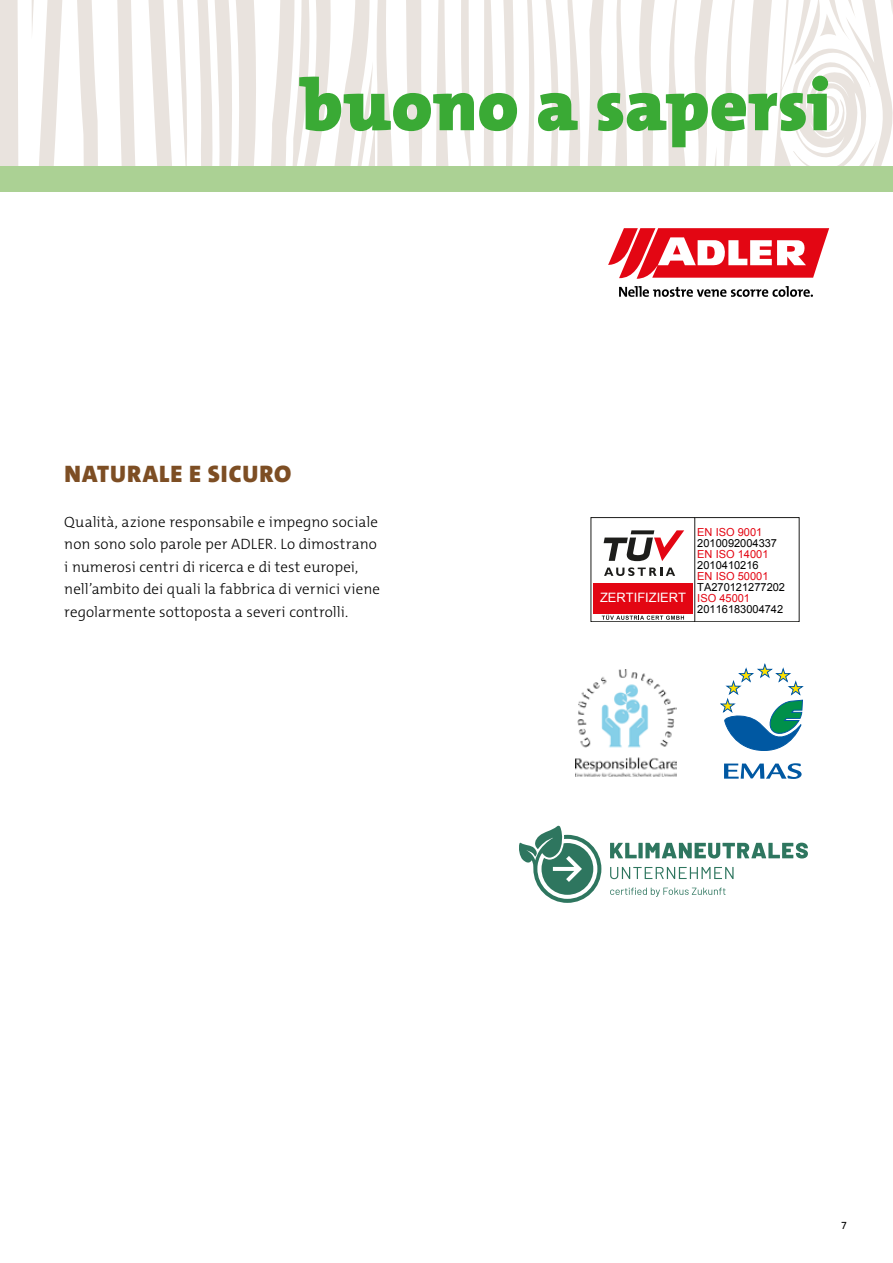
<style>
.page{position:relative;width:893px;height:1263px;background:#fff}
.page>*{position:absolute;margin:0;border:0;box-sizing:border-box;transform-origin:0 0}
.t1{font:900 73.2px "The Mix C4 s";color:#3aaa35}
.t2{font:900 24px "The Mix C4 s";letter-spacing:.04em;color:#7d4e24}
.t3{font:300 15px/22.5px "The Mix C4 s";letter-spacing:.005em;color:#000}
.t4{font:12.9px "Arial";color:#fff}
.t5{font:11.1px "Arial";color:#000}
.t6{font:11.1px "Arial";color:#e30613}
.t7{font:10.5px "The Mix C4 s";color:#000}
.s1{font-size:11.1px;color:#e30613}
</style>
<div class="page">
<div style="left:0;top:166px;width:893px;height:25px;background:#abd194"></div>
<svg style="left:0;top:0;width:372px;height:166px"></svg>
<svg style="left:372px;top:0;width:521px;height:166px"></svg>
<svg style="left:619px;top:286px;width:194px;height:11px"></svg>
<svg style="left:608px;top:228px;width:221px;height:51px"></svg>
<img style="left:576px;top:670px;width:101px;height:106px">
<div style="left:695px;top:517px;width:104px;height:105px;border:1px solid #1d1d1b"></div>
<div style="left:591px;top:517px;width:104px;height:105px;border:1px solid #1d1d1b"></div>
<div style="left:593px;top:583px;width:100px;height:31px;background:#e30613"></div>
<svg style="left:602px;top:615px;width:82px;height:5px"></svg>
<svg style="left:604px;top:530px;width:80px;height:31px"></svg>
<svg style="left:604px;top:567px;width:71px;height:9px"></svg>
<svg style="left:610px;top:888px;width:116px;height:9px"></svg>
<svg style="left:610px;top:843px;width:27px;height:15px"></svg>
<div style="left:638px;top:843px;width:5px;height:15px;background:#2e765f"></div>
<svg style="left:645px;top:843px;width:163px;height:15px"></svg>
<svg style="left:519px;top:826px;width:82px;height:77px"></svg>
<svg style="left:610px;top:867px;width:123px;height:12px"></svg>
<svg style="left:724px;top:763px;width:78px;height:16px"></svg>
<svg style="left:720px;top:664px;width:83px;height:87px"></svg>
<h1 class="t1" style="left:302px;top:58px;width:530px">buono a sapersi</h1>
<h2 class="t2" style="left:65px;top:458px;width:228px">NATURALE E SICURO</h2>
<p class="t3" style="left:64px;top:511px;width:317px">Qualità, azione responsabile e impegno sociale non sono solo parole per ADLER. Lo dimostrano i numerosi centri di ricerca e di test europei, nell’ambito dei quali la fabbrica di vernici viene regolarmente sottoposta a severi controlli.</p>
<p class="t6" style="left:697px;top:525px;width:67px">EN ISO 9001</p>
<p class="t5" style="left:697px;top:558px;width:63px">2010410216</p>
<p class="t5" style="left:697px;top:536px;width:81px">2010092004337</p>
<p class="t6" style="left:697px;top:547px;width:73px">EN ISO 14001</p>
<p class="t5" style="left:697px;top:580px;width:89px">TA270121277202</p>
<p class="t6" style="left:697px;top:569px;width:73px">EN ISO 50001</p>
<p class="t5" style="left:697px;top:602px;width:87px">20116183004742</p>
<p class="t4" style="left:600px;top:589px;width:151px">ZERTIFIZIERT <span class="s1">ISO 45001</span></p>
<p class="t7" style="left:841px;top:1218px;width:7px">7</p>
</div>
